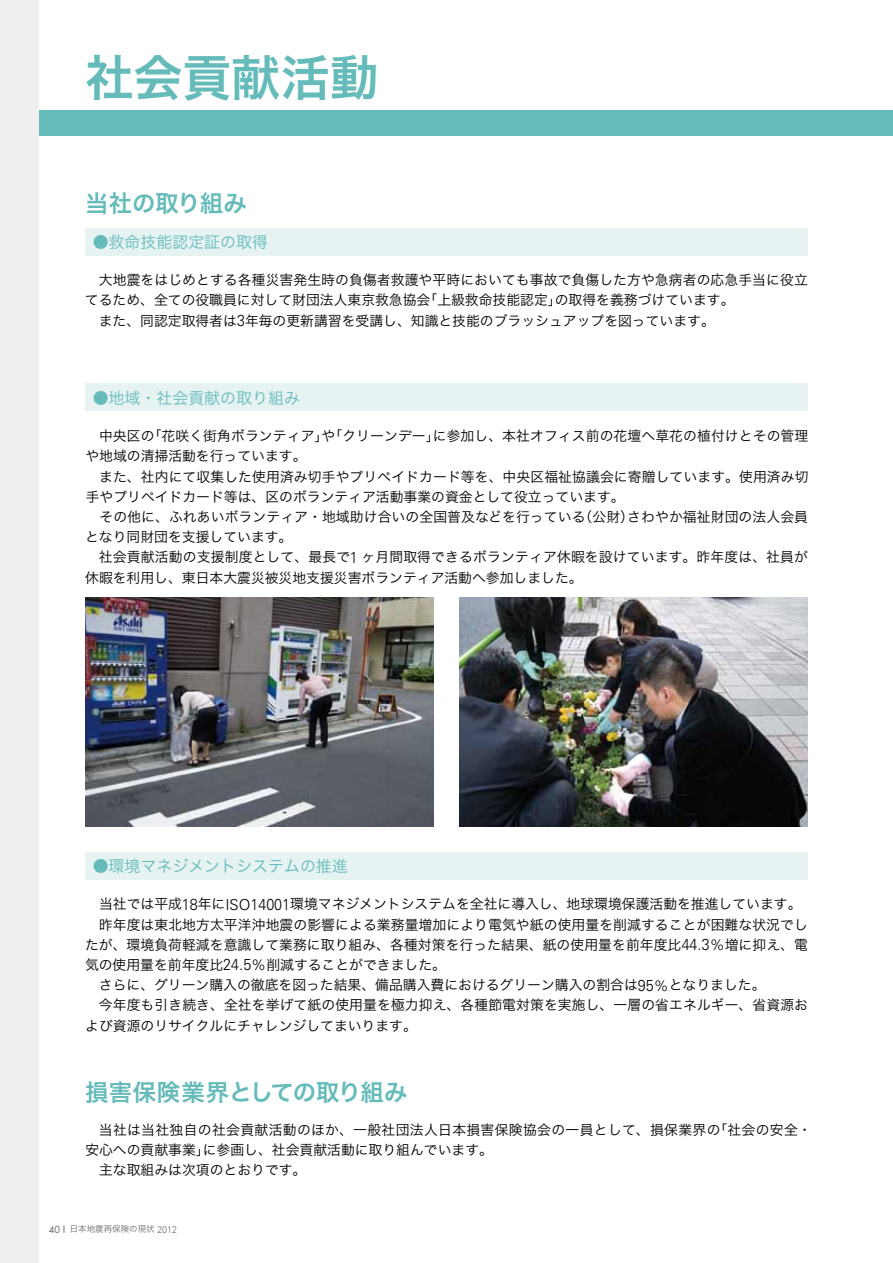
<style>
.page{position:relative;width:893px;height:1263px;background:#fff}
.page>*{position:absolute;margin:0;border:0;box-sizing:border-box;transform-origin:0 0}
.t1{font:48.9px "Hira Kaku Pro N W6";color:#64bbba}
.t2{font:23.4px "Hira Kaku Pro N W6";letter-spacing:.03em;color:#64bbba}
.t3{font:15.9px "Hira Kaku Pro N W3";color:#64bbba}
.t4{font:15.9px "Hira Kaku Pro W3";color:#64bbba}
.t5{font:13.8px/20.2px "Hira Kaku Pro W3";color:#000}
.t6{font:13.8px/20.2px "Hira Kaku Pro N W3";letter-spacing:.005em;color:#000}
.t7{font:13.8px/20.2px "Hira Kaku Pro N W3";letter-spacing:.025em;color:#000}
.t8{font:8.55px "Hira Kaku Pro N W3";color:#727171}
.s1{font-family:"Hira Kaku Pro W6"}
.s2{font-family:"Hira Kaku Pro W3"}
.s3{font-family:"Hira Kaku Pro N W3"}
.s4{font-family:"Univers";font-weight:300;font-size:15.9px}
.s5{font-family:"Univers";font-weight:300;font-size:15px}
.s6{font-family:"Futura";font-size:9.6px}
.s7{font-family:"Univers";font-weight:300;font-size:9.75px}
</style>
<div class="page">
<div style="left:0;top:111px;width:893px;height:25px;background:#64bbba"></div>
<div style="left:0;top:0;width:38px;height:1263px;background:#efefef"></div>
<div style="left:85px;top:228px;width:723px;height:28px;background:#e7f3f3"></div>
<div style="left:85px;top:852px;width:723px;height:27px;background:#e7f3f3"></div>
<div style="left:85px;top:384px;width:723px;height:27px;background:#e7f3f3"></div>
<img style="left:459px;top:597px;width:349px;height:230px">
<img style="left:85px;top:597px;width:349px;height:230px">
<h1 class="t1" style="left:85px;top:34px;width:295px">社会貢献活動</h1>
<h2 class="t2" style="left:85px;top:182px;width:163px">当社<span class="s1">の</span>取<span class="s1">り</span>組<span class="s1">み</span></h2>
<p class="t3" style="left:93px;top:228px;width:177px"><span class="s2">●</span>救命技能認定証<span class="s2">の</span>取得</p>
<p class="t6" style="left:85px;top:269px;width:724px;text-indent:14px">大地震<span class="s2">をはじめとする</span>各種災害発生時<span class="s2">の</span>負傷者救護<span class="s2">や</span>平時<span class="s2">においても</span>事故<span class="s2">で</span>負傷<span class="s2">した</span>方<span class="s2">や</span>急病者<span class="s2">の</span>応急手当<span class="s2">に</span>役立<span class="s2">てるため、</span>全<span class="s2">ての</span>役職員<span class="s2">に</span>対<span class="s2">して</span>財団法人東京救急協会<span class="s2">「</span>上級救命技能認定<span class="s2">」の</span>取得<span class="s2">を</span>義務<span class="s2">づけています。</span></p>
<p class="t5" style="left:99px;top:309px;width:618px">また、<span class="s3">同認定取得者</span>は<span class="s4">3</span><span class="s3">年毎</span>の<span class="s3">更新講習</span>を<span class="s3">受講</span>し、<span class="s3">知識</span>と<span class="s3">技能</span>のブラッシュアップを<span class="s3">図</span>っています。</p>
<p class="t3" style="left:93px;top:383px;width:209px"><span class="s2">●</span>地域<span class="s2">・</span>社会貢献<span class="s2">の</span>取<span class="s2">り</span>組<span class="s2">み</span></p>
<p class="t5" style="left:85px;top:425px;width:724px;text-indent:14px"><span class="s3">中央区</span>の「<span class="s3">花咲</span>く<span class="s3">街角</span>ボランティア」や「クリーンデー」に<span class="s3">参加</span>し、<span class="s3">本社</span>オフィス<span class="s3">前</span>の<span class="s3">花壇</span>へ<span class="s3">草花</span>の<span class="s3">植付</span>けとその<span class="s3">管理</span>や<span class="s3">地域</span>の<span class="s3">清掃活動</span>を<span class="s3">行</span>っています。</p>
<p class="t5" style="left:86px;top:465px;width:724px;text-indent:14px">また、<span class="s3">社内</span>にて<span class="s3">収集</span>した<span class="s3">使用済</span>み<span class="s3">切手</span>やプリペイドカード<span class="s3">等</span>を、<span class="s3">中央区福祉協議会</span>に<span class="s3">寄贈</span>しています。<span class="s3">使用済</span>み<span class="s3">切手</span>やプリペイドカード<span class="s3">等</span>は、<span class="s3">区</span>のボランティア<span class="s3">活動事業</span>の<span class="s3">資金</span>として<span class="s3">役立</span>っています。</p>
<p class="t5" style="left:85px;top:506px;width:724px;text-indent:14px">その<span class="s3">他</span>に、ふれあいボランティア・<span class="s3">地域助</span>け<span class="s3">合</span>いの<span class="s3">全国普及</span>などを<span class="s3">行</span>っている（<span class="s3">公財</span>）さわやか<span class="s3">福祉財団</span>の<span class="s3">法人会員</span>となり<span class="s3">同財団</span>を<span class="s3">支援</span>しています。</p>
<p class="t5" style="left:99px;top:546px;width:711px"><span class="s3">社会貢献活動</span>の<span class="s3">支援制度</span>として、<span class="s3">最長</span>で<span class="s4">1</span> ヶ<span class="s3">月間取得</span>できるボランティア<span class="s3">休暇</span>を<span class="s3">設</span>けています。<span class="s3">昨年度</span>は、<span class="s3">社員</span>が</p>
<p class="t6" style="left:85px;top:566px;width:499px">休暇<span class="s2">を</span>利用<span class="s2">し、</span>東日本大震災被災地支援災害<span class="s2">ボランティア</span>活動<span class="s2">へ</span>参加<span class="s2">しました。</span></p>
<p class="t4" style="left:93px;top:852px;width:257px">●<span class="s3">環境</span>マネジメントシステムの<span class="s3">推進</span></p>
<p class="t5" style="left:99px;top:893px;width:704px"><span class="s3">当社</span>では<span class="s3">平成</span><span class="s4">18</span><span class="s3">年</span>に<span class="s5">ISO</span><span class="s4">14001</span><span class="s3">環境</span>マネジメントシステムを<span class="s3">全社</span>に<span class="s3">導入</span>し、<span class="s3">地球環境保護活動</span>を<span class="s3">推進</span>しています。</p>
<p class="t6" style="left:85px;top:913px;width:724px;text-align:right">昨年度<span class="s2">は</span>東北地方太平洋沖地震<span class="s2">の</span>影響<span class="s2">による</span>業務量増加<span class="s2">により</span>電気<span class="s2">や</span>紙<span class="s2">の</span>使用量<span class="s2">を</span>削減<span class="s2">することが</span>困難<span class="s2">な</span>状況<span class="s2">でしたが、</span>環境負荷軽減<span class="s2">を</span>意識<span class="s2">して</span>業務<span class="s2">に</span>取<span class="s2">り</span>組<span class="s2">み、</span>各種対策<span class="s2">を</span>行<span class="s2">った</span>結果<span class="s2">、</span>紙<span class="s2">の</span>使用量<span class="s2">を</span>前年度比<span class="s4">44</span><span class="s5">.</span><span class="s4">3</span><span class="s5">%</span>増<span class="s2">に</span>抑<span class="s2">え、</span>電</p>
<p class="t5" style="left:99px;top:953px;width:668px;text-indent:-14px"><span class="s3">気</span>の<span class="s3">使用量</span>を<span class="s3">前年度比</span><span class="s4">24</span><span class="s5">.</span><span class="s4">5</span><span class="s5">%</span><span class="s3">削減</span>することができました。<br>さらに、グリーン<span class="s3">購入</span>の<span class="s3">徹底</span>を<span class="s3">図</span>った<span class="s3">結果</span>、<span class="s3">備品購入費</span>におけるグリーン<span class="s3">購入</span>の<span class="s3">割合</span>は<span class="s4">95</span><span class="s5">%</span>となりました。</p>
<p class="t6" style="left:99px;top:994px;width:711px">今年度<span class="s2">も</span>引<span class="s2">き</span>続<span class="s2">き、</span>全社<span class="s2">を</span>挙<span class="s2">げて</span>紙<span class="s2">の</span>使用量<span class="s2">を</span>極力抑<span class="s2">え、</span>各種節電対策<span class="s2">を</span>実施<span class="s2">し、</span>一層<span class="s2">の</span>省<span class="s2">エネルギー、</span>省資源<span class="s2">お</span></p>
<p class="t5" style="left:85px;top:1014px;width:333px">よび<span class="s3">資源</span>のリサイクルにチャレンジしてまいります。</p>
<h2 class="t2" style="left:85px;top:1071px;width:324px">損害保険業界<span class="s1">としての</span>取<span class="s1">り</span>組<span class="s1">み</span></h2>
<p class="t7" style="left:85px;top:1119px;width:728px;text-indent:14px">当社<span class="s2">は</span>当社独自<span class="s2">の</span>社会貢献活動<span class="s2">のほか、</span>一般社団法人日本損害保険協会<span class="s2">の</span>一員<span class="s2">として、</span>損保業界<span class="s2">の「</span>社会<span class="s2">の</span>安全<span class="s2">・</span>安心<span class="s2">への</span>貢献事業<span class="s2">」に</span>参画<span class="s2">し、</span>社会貢献活動<span class="s2">に</span>取<span class="s2">り</span>組<span class="s2">んでいます。</span></p>
<p class="t5" style="left:99px;top:1159px;width:209px"><span class="s3">主</span>な<span class="s3">取組</span>みは<span class="s3">次項</span>のとおりです。</p>
<p class="t8" style="left:49px;top:1221px;width:130px"><span class="s6">40</span> 日本地震再保険<span class="s2">の</span>現状 <span class="s7">2012</span></p>
</div>
